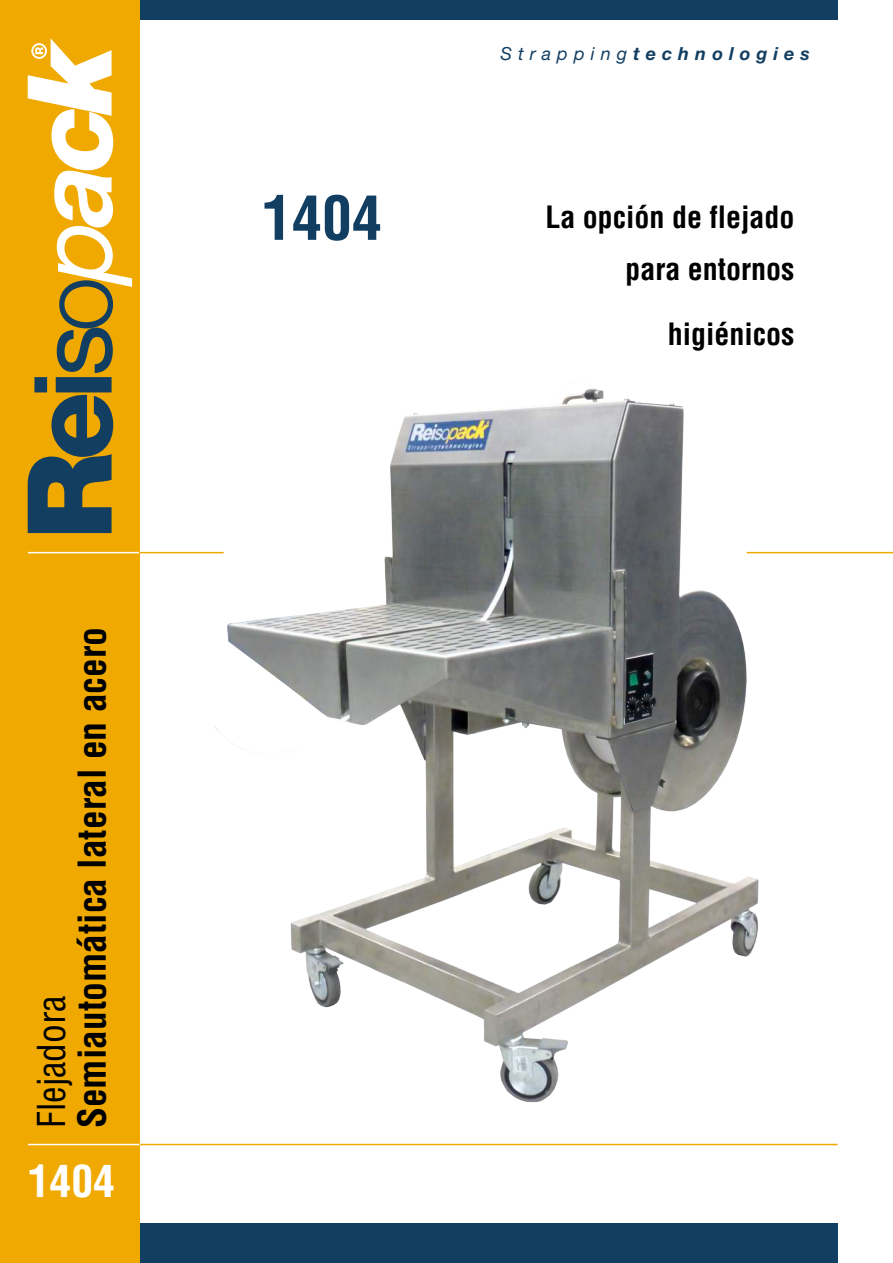
<style>
.page{position:relative;width:893px;height:1263px;background:#fff}
.page>*{position:absolute;margin:0;border:0;box-sizing:border-box;transform-origin:0 0}
.t1{font:700 condensed 60px "Helvetica";color:#123e62}
.t2{font:700 condensed 43.5px "Helvetica";color:#fff}
.t3{font:700 condensed 37.5px "Helvetica";color:#000}
.t4{font:condensed 37.5px "Helvetica";color:#000}
.t5{font:700 condensed 30px/52.8px "Helvetica";color:#000;text-align:right}
.t6{font:italic 700 18px "Helvetica Neue";letter-spacing:.335em;color:#123e62}
.s1{font-weight:400}
</style>
<div class="page">
<div style="left:139px;top:0;width:698px;height:20px;background:#123e62"></div>
<div style="left:139px;top:1223px;width:698px;height:40px;background:#123e62"></div>
<hr style="left:746px;top:552px;width:146px;height:1px;background:#f0a900">
<div style="left:0;top:0;width:139px;height:1263px;background:#f0a900"></div>
<svg style="left:28px;top:38px;width:104px;height:495px"></svg>
<hr style="left:140px;top:1144px;width:697px;height:1px;background:#f0a900">
<hr style="left:28px;top:1144px;width:111px;height:1px;background:#fff">
<hr style="left:28px;top:552px;width:111px;height:1px;background:#fff">
<hr style="left:139px;top:552px;width:84px;height:1px;background:#f0a900">
<img style="left:203px;top:385px;width:571px;height:718px">
<p class="t3" style="left:68px;top:1128px;width:503px;rotate:-90deg">Semiautomática lateral en acero</p>
<h2 class="t2" style="left:28px;top:1154px;width:88px">1404</h2>
<p class="t4" style="left:28px;top:1128px;width:135px;rotate:-90deg">Flejadora</p>
<h1 class="t1" style="left:262px;top:180px;width:121px">1404</h1>
<p class="t6" style="left:500px;top:42px;width:311px"><span class="s1">Strapping</span>technologies</p>
<p class="t5" style="left:545px;top:190px;width:251px">La opción de flejado para entornos</p>
<p class="t5" style="left:668px;top:307px;width:128px">higiénicos</p>
</div>
